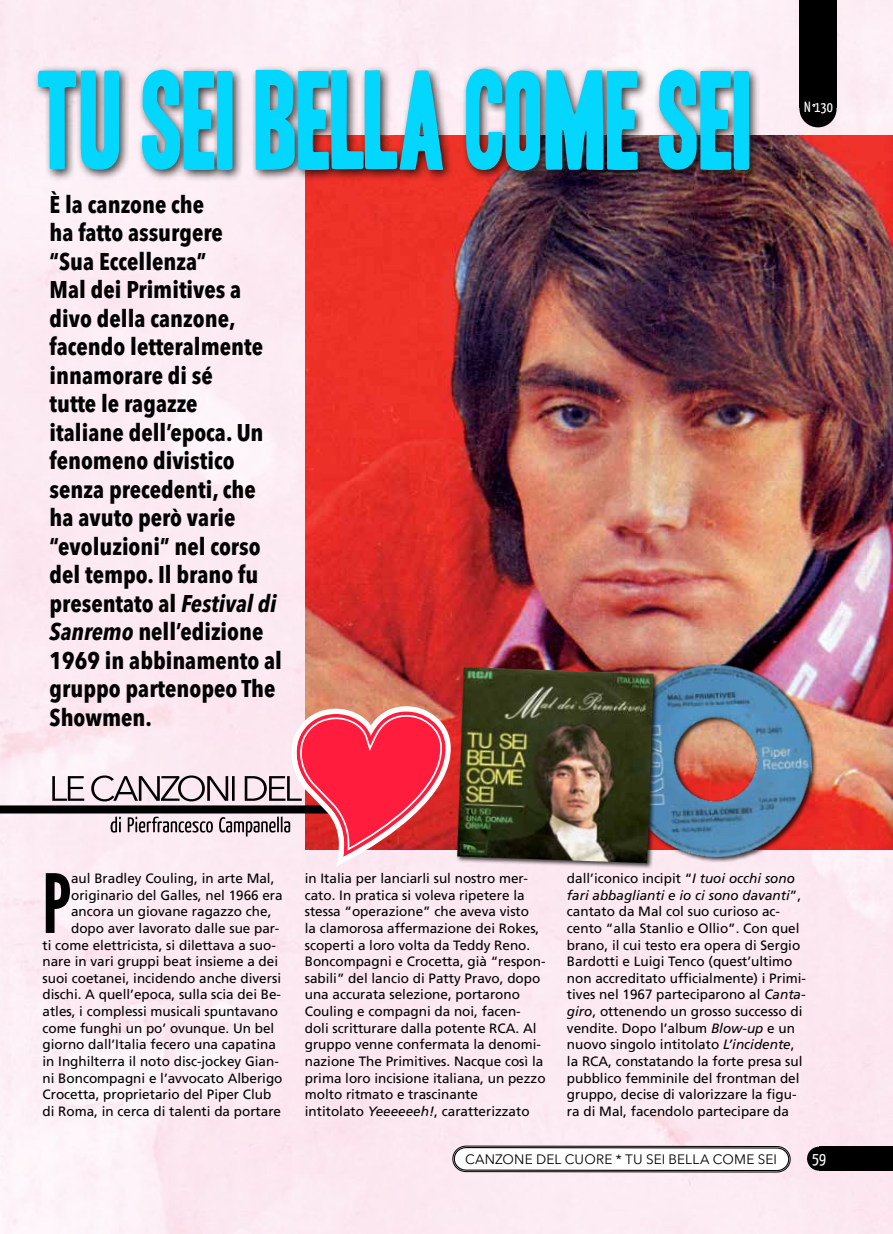
<style>
.page{position:relative;width:893px;height:1234px;background:#fff}
.page>*{position:absolute;margin:0;border:0;box-sizing:border-box;transform-origin:0 0}
.t1{font:121.35px "Headline One HPLHS";letter-spacing:-.01em;color:#03d6ff;scale:.91 1}
.t2{font:81.3px "League Gothic";color:#000}
.t3{font:700 condensed 24px/28.5px "Avenir Next LT Pro";color:#000}
.t4{font:16.5px "Yanone Kaffeesatz";color:#fff}
.t5{font:14.85px "Yanone Kaffeesatz";color:#fff}
.t6{font:13.5px/16.6px "Frutiger LT Std";color:#000}
.t7{font:13.5px "Avenir Next LT Pro";letter-spacing:.01em;color:#000}
.s1{font-style:italic}
</style>
<div class="page">
<img style="left:0;top:0;width:893px;height:1233px">
<img style="left:306px;top:136px;width:587px;height:713px">
<div style="left:454px;top:1146px;width:335px;height:24px;background:#fff;border-radius:12px"></div>
<div style="left:453px;top:1145px;width:337px;height:26px;border:1px solid #000;border-radius:13px"></div>
<div style="left:454px;top:1146px;width:335px;height:24px;border:1px solid #000;border-radius:11px"></div>
<div style="left:807px;top:1146px;width:24px;height:24px;background:#000;border-radius:50%"></div>
<div style="left:799px;top:90px;width:38px;height:37px;background:#000;border-radius:50%"></div>
<div style="left:799px;top:0;width:38px;height:108px;background:#000"></div>
<div style="left:819px;top:1146px;width:74px;height:24px;background:#000"></div>
<div style="left:0;top:805px;width:338px;height:8px;background:#000101"></div>
<div style="left:33px;top:64px;width:728px;height:119px;background:#000;opacity:.75"></div>
<svg style="left:52px;top:704px;width:401px;height:167px;background:#e7a3ad"></svg>
<img style="left:617px;top:659px;width:199px;height:202px">
<div style="left:456px;top:666px;width:204px;height:203px;background:#000;opacity:.75"></div>
<img style="left:457px;top:667px;width:197px;height:195px">
<h1 class="t1" style="left:38px;top:62px;width:788px">TU SEI BELLA COME SEI</h1>
<p class="t3" style="left:50px;top:190px;width:234px">È la canzone che<br>ha fatto assurgere<br>“Sua Eccellenza”<br>Mal dei Primitives a divo della canzone, facendo letteralmente innamorare di sé<br>tutte le ragazze<br>italiane dell’epoca. Un fenomeno divistico senza precedenti, che ha avuto però varie “evoluzioni” nel corso del tempo. Il brano fu presentato al <span class="s1">Festival di<br>Sanremo</span> nell’edizione<br>1969 in abbinamento al gruppo partenopeo The<br>Showmen.</p>
<p class="t5" style="left:804px;top:97px;width:30px">N 130</p>
<h2 class="t2" style="left:43px;top:855px;width:30px">P</h2>
<p class="t6" style="left:71px;top:871px;width:205px">aul Bradley Couling, in arte Mal,</p>
<p class="t6" style="left:71px;top:887px;width:213px">originario del Galles, nel 1966 era</p>
<p class="t6" style="left:71px;top:904px;width:202px">ancora un giovane ragazzo che,</p>
<p class="t6" style="left:71px;top:921px;width:210px">dopo aver lavorato dalle sue par-</p>
<p class="t6" style="left:43px;top:937px;width:235px">ti come elettricista, si dilettava a suo-</p>
<p class="t6" style="left:43px;top:954px;width:237px">nare in vari gruppi beat insieme a dei</p>
<p class="t6" style="left:43px;top:970px;width:240px">suoi coetanei, incidendo anche diversi</p>
<p class="t6" style="left:43px;top:987px;width:240px">dischi. A quell’epoca, sulla scia dei Be-</p>
<p class="t6" style="left:43px;top:1004px;width:237px">atles, i complessi musicali spuntavano</p>
<p class="t6" style="left:43px;top:1020px;width:233px">come funghi un po’ ovunque. Un bel</p>
<p class="t6" style="left:43px;top:1037px;width:235px">giorno dall’Italia fecero una capatina</p>
<p class="t6" style="left:43px;top:1053px;width:238px">in Inghilterra il noto disc-jockey Gian-</p>
<p class="t6" style="left:43px;top:1070px;width:242px">ni Boncompagni e l’avvocato Alberigo</p>
<p class="t6" style="left:43px;top:1087px;width:230px">Crocetta, proprietario del Piper Club</p>
<p class="t6" style="left:43px;top:1103px;width:240px">di Roma, in cerca di talenti da portare</p>
<p class="t6" style="left:305px;top:871px;width:242px">in Italia per lanciarli sul nostro mer&shy;cato. In pratica si voleva ripetere la stessa “operazione” che aveva visto<br>la clamorosa affermazione dei Rokes, scoperti a loro volta da Teddy Reno.<br>Boncompagni e Crocetta, già “respon&shy;sabili” del lancio di Patty Pravo, dopo una accurata selezione, portarono Couling e compagni da noi, facen&shy;doli scritturare dalla potente RCA. Al gruppo venne confermata la denomi&shy;nazione The Primitives. Nacque così la prima loro incisione italiana, un pezzo molto ritmato e trascinante<br>intitolato <span class="s1">Yeeeeeeh!</span>, caratterizzato</p>
<p class="t6" style="left:567px;top:871px;width:241px">dall’iconico incipit “<span class="s1">I tuoi occhi sono fari abbaglianti e io ci sono davanti</span>”, cantato da Mal col suo curioso ac&shy;cento “alla Stanlio e Ollio”. Con quel brano, il cui testo era opera di Sergio Bardotti e Luigi Tenco (quest’ultimo non accreditato ufficialmente) i Primi&shy;tives nel 1967 parteciparono al <span class="s1">Canta&shy;giro</span>, ottenendo un grosso successo di vendite. Dopo l’album <span class="s1">Blow-up</span> e un nuovo singolo intitolato <span class="s1">L’incidente</span>, la RCA, constatando la forte presa sul pubblico femminile del frontman del gruppo, decise di valorizzare la figu&shy;ra di Mal, facendolo partecipare da</p>
<p class="t7" style="left:465px;top:1151px;width:313px">CANZONE DEL CUORE * TU SEI BELLA COME SEI</p>
<p class="t4" style="left:812px;top:1147px;width:15px">59</p>
</div>
